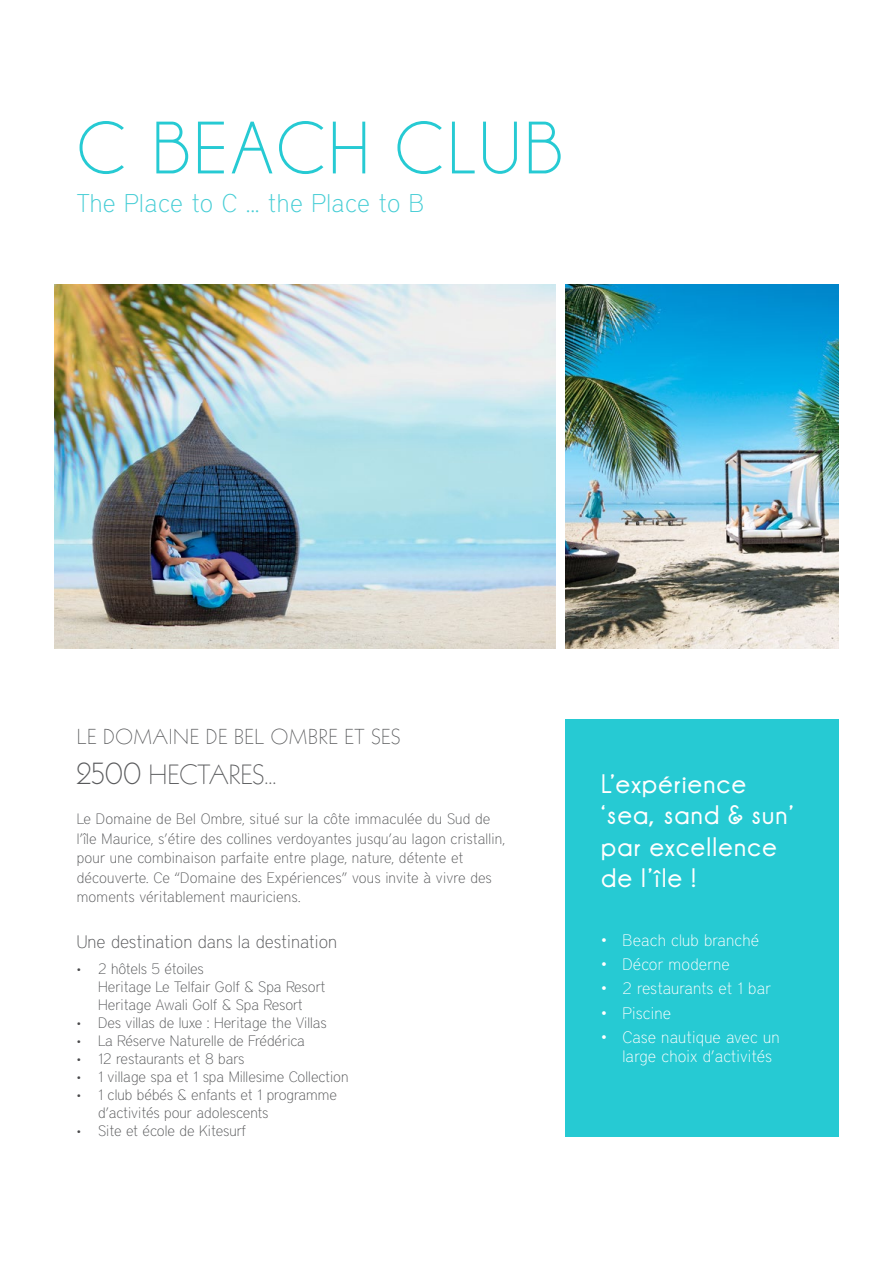
<style>
.page{position:relative;width:893px;height:1263px;background:#fff}
.page>*{position:absolute;margin:0;border:0;box-sizing:border-box;transform-origin:0 0}
.t1{font:75px "Champagne&Limousines";letter-spacing:.05em;color:#26cad3}
.t2{font:700 27px/31.5px "Champagne&Limousines";letter-spacing:.05em;color:#fff}
.t3{font:300 27px "Kabel LT Std";color:#58595b}
.t4{font:100 25.5px "District";letter-spacing:.02em;color:#45cdd5}
.t5{font:300 21px "Kabel LT Std";letter-spacing:.03em;color:#58595b}
.t6{font:100 18px "District";color:#58595b}
.t7{font:100 16.5px/19.8px "District";letter-spacing:.01em;color:#fff}
.t8{font:100 15px/19.5px "District";color:#58595b}
.s1{font-size:33px}
.s2{font-size:12px;color:#48484a}
</style>
<div class="page">
<div style="left:566px;top:719px;width:273px;height:417px;background:#26cad3"></div>
<img style="left:54px;top:285px;width:501px;height:364px">
<img style="left:566px;top:285px;width:273px;height:364px">
<h1 class="t1" style="left:77px;top:106px;width:487px">C BEACH CLUB</h1>
<h3 class="t4" style="left:77px;top:188px;width:349px">The Place to C ... the Place to B</h3>
<h3 class="t5" style="left:77px;top:725px;width:325px">LE DOMAINE DE BEL OMBRE ET SES</h3>
<h2 class="t3" style="left:77px;top:759px;width:201px"><span class="s1">2500</span> HECTARES...</h2>
<p class="t8" style="left:77px;top:809px;width:430px">Le Domaine de Bel Ombre, situé sur la côte immaculée du Sud de l’île Maurice, s’étire des collines verdoyantes jusqu’au lagon cristallin, pour une combinaison parfaite entre plage, nature, détente et découverte. Ce “Domaine des Expériences” vous invite à vivre des moments véritablement mauriciens.</p>
<p class="t6" style="left:77px;top:931px;width:262px">Une destination dans la destination</p>
<p class="t8" style="left:98px;top:960px;width:229px;line-height:18px;text-indent:-21px"><span class="s2">•</span> 2 hôtels 5 étoiles<br>Heritage Le Telfair Golf &amp; Spa Resort<br>Heritage Awali Golf &amp; Spa Resort</p>
<p class="t8" style="left:77px;top:1013px;width:251px"><span class="s2">•</span> Des villas de luxe : Heritage the Villas</p>
<p class="t8" style="left:77px;top:1031px;width:230px"><span class="s2">•</span> La Réserve Naturelle de Frédérica</p>
<p class="t8" style="left:77px;top:1049px;width:169px"><span class="s2">•</span> 12 restaurants et 8 bars</p>
<p class="t8" style="left:77px;top:1067px;width:273px"><span class="s2">•</span> 1 village spa et 1 spa Millesime Collection</p>
<p class="t8" style="left:98px;top:1086px;width:240px;line-height:18px;text-indent:-21px"><span class="s2">•</span> 1 club bébés &amp; enfants et 1 programme d’activités pour adolescents</p>
<p class="t8" style="left:77px;top:1121px;width:171px"><span class="s2">•</span> Site et école de Kitesurf</p>
<h2 class="t2" style="left:601px;top:768px;width:194px">L’expérience ‘sea, sand &amp; sun’ par excellence de l’île !</h2>
<p class="t7" style="left:601px;top:930px;width:160px">• Beach club branché</p>
<p class="t7" style="left:601px;top:955px;width:130px">• Décor moderne</p>
<p class="t7" style="left:601px;top:979px;width:171px">• 2 restaurants et 1 bar</p>
<p class="t7" style="left:601px;top:1003px;width:71px">• Piscine</p>
<p class="t7" style="left:622px;top:1027px;width:159px;text-indent:-21px">• Case nautique avec un large choix d’activités</p>
</div>
